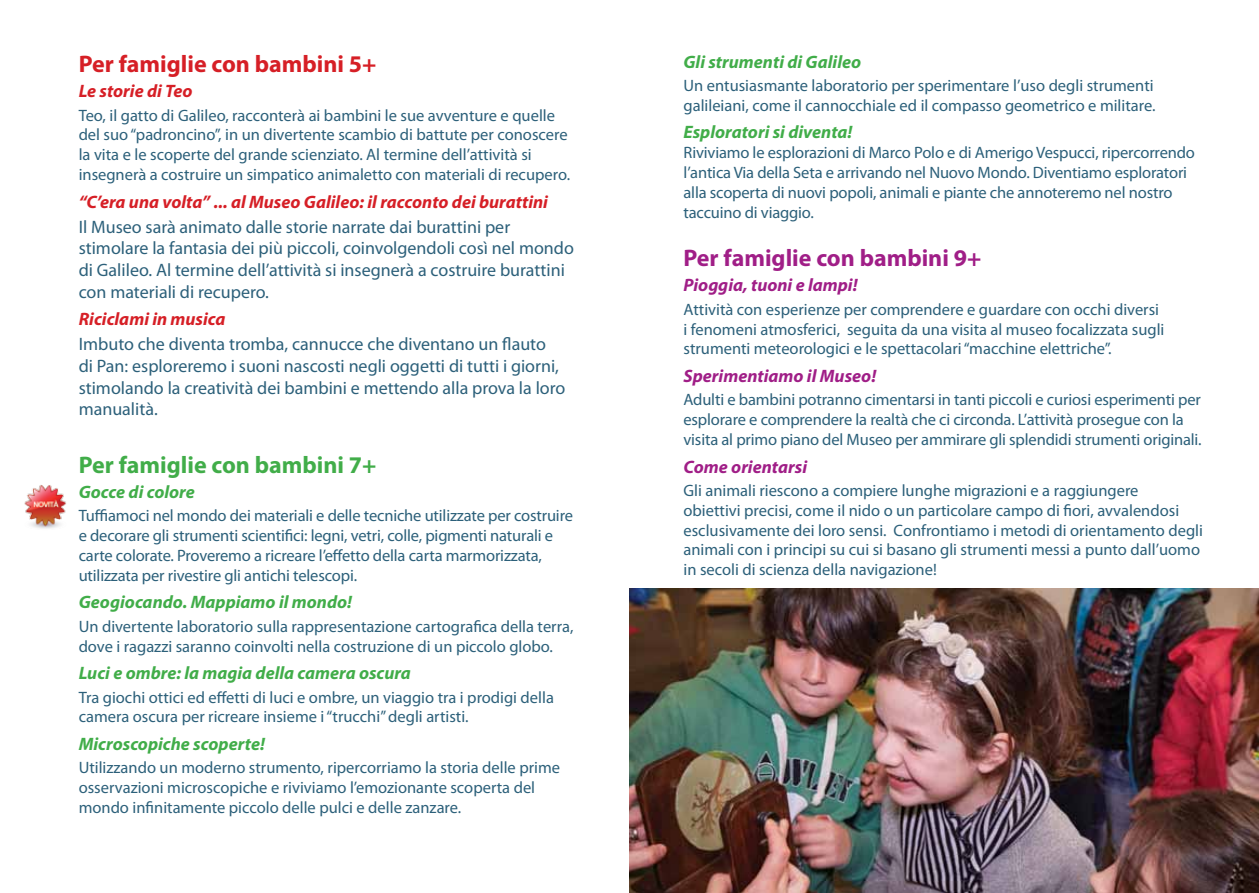
<style>
.page{position:relative;width:1259px;height:893px;background:#fff}
.page>*{position:absolute;margin:0;border:0;box-sizing:border-box;transform-origin:0 0}
.t1{font:700 24px "Myriad Pro";color:#d61f26}
.t2{font:700 24px "Myriad Pro";color:#41ad49}
.t3{font:700 24px "Myriad Pro";color:#a01e87}
.t4{font:18px/21.6px "Myriad Pro";color:#2c607a}
.t5{font:italic 700 18px "Myriad Pro";color:#41ad49}
.t6{font:italic 700 18px "Myriad Pro";color:#d61f26}
.t7{font:italic 700 18px "Myriad Pro";color:#a01e87}
.t8{font:16.5px/19.8px "Myriad Pro";color:#2c607a}
</style>
<div class="page">
<img style="left:629px;top:589px;width:630px;height:304px">
<img style="left:24px;top:485px;width:42px;height:44px">
<h1 class="t1" style="left:79px;top:48px;width:299px">Per famiglie con bambini 5+</h1>
<p class="t6" style="left:79px;top:79px;width:115px">Le storie di Teo</p>
<p class="t8" style="left:79px;top:105px;width:493px">Teo, il gatto di Galileo, racconterà ai bambini le sue avventure e quelle del suo “padroncino”, in un divertente scambio di battute per conoscere la vita e le scoperte del grande scienziato. Al termine dell’attività si insegnerà a costruire un simpatico animaletto con materiali di recupero.</p>
<p class="t6" style="left:79px;top:190px;width:471px">“C’era una volta” ... al Museo Galileo: il racconto dei burattini</p>
<p class="t4" style="left:79px;top:216px;width:497px">Il Museo sarà animato dalle storie narrate dai burattini per stimolare la fantasia dei più piccoli, coinvolgendoli così nel mondo di Galileo. Al termine dell’attività si insegnerà a costruire burattini con materiali di recupero.</p>
<p class="t6" style="left:79px;top:307px;width:148px">Riciclami in musica</p>
<p class="t4" style="left:79px;top:333px;width:488px">Imbuto che diventa tromba, cannucce che diventano un flauto<br>di Pan: esploreremo i suoni nascosti negli oggetti di tutti i giorni, stimolando la creatività dei bambini e mettendo alla prova la loro manualità.</p>
<h1 class="t2" style="left:79px;top:449px;width:299px">Per famiglie con bambini 7+</h1>
<p class="t5" style="left:79px;top:480px;width:118px">Gocce di colore</p>
<p class="t8" style="left:79px;top:506px;width:496px">Tuffiamoci nel mondo dei materiali e delle tecniche utilizzate per costruire e decorare gli strumenti scientifici: legni, vetri, colle, pigmenti naturali e carte colorate. Proveremo a ricreare l’effetto della carta marmorizzata, utilizzata per rivestire gli antichi telescopi.</p>
<p class="t5" style="left:79px;top:591px;width:275px">Geogiocando. Mappiamo il mondo!</p>
<p class="t8" style="left:79px;top:616px;width:496px">Un divertente laboratorio sulla rappresentazione cartografica della terra, dove i ragazzi saranno coinvolti nella costruzione di un piccolo globo.</p>
<p class="t5" style="left:79px;top:661px;width:334px">Luci e ombre: la magia della camera oscura</p>
<p class="t8" style="left:79px;top:687px;width:477px">Tra giochi ottici ed effetti di luci e ombre, un viaggio tra i prodigi della camera oscura per ricreare insieme i “trucchi” degli artisti.</p>
<p class="t5" style="left:79px;top:732px;width:188px">Microscopiche scoperte!</p>
<p class="t8" style="left:79px;top:758px;width:483px">Utilizzando un moderno strumento, ripercorriamo la storia delle prime osservazioni microscopiche e riviviamo l’emozionante scoperta del mondo infinitamente piccolo delle pulci e delle zanzare.</p>
<p class="t5" style="left:683px;top:50px;width:179px">Gli strumenti di Galileo</p>
<p class="t8" style="left:683px;top:75px;width:473px">Un entusiasmante laboratorio per sperimentare l’uso degli strumenti galileiani, come il cannocchiale ed il compasso geometrico e militare.</p>
<p class="t5" style="left:683px;top:121px;width:170px">Esploratori si diventa!</p>
<p class="t8" style="left:683px;top:142px;width:513px">Riviviamo le esplorazioni di Marco Polo e di Amerigo Vespucci, ripercorrendo l’antica Via della Seta e arrivando nel Nuovo Mondo. Diventiamo esploratori alla scoperta di nuovi popoli, animali e piante che annoteremo nel nostro taccuino di viaggio.</p>
<h1 class="t3" style="left:683px;top:242px;width:299px">Per famiglie con bambini 9+</h1>
<p class="t7" style="left:683px;top:274px;width:176px">Pioggia, tuoni e lampi!</p>
<p class="t8" style="left:683px;top:299px;width:482px">Attività con esperienze per comprendere e guardare con occhi diversi i fenomeni atmosferici, seguita da una visita al museo focalizzata sugli strumenti meteorologici e le spettacolari “macchine elettriche”.</p>
<p class="t7" style="left:683px;top:364px;width:194px">Sperimentiamo il Museo!</p>
<p class="t8" style="left:683px;top:390px;width:520px">Adulti e bambini potranno cimentarsi in tanti piccoli e curiosi esperimenti per esplorare e comprendere la realtà che ci circonda. L’attività prosegue con la visita al primo piano del Museo per ammirare gli splendidi strumenti originali.</p>
<p class="t7" style="left:683px;top:455px;width:125px">Come orientarsi</p>
<p class="t8" style="left:683px;top:480px;width:521px">Gli animali riescono a compiere lunghe migrazioni e a raggiungere<br>obiettivi precisi, come il nido o un particolare campo di fiori, avvalendosi esclusivamente dei loro sensi. Confrontiamo i metodi di orientamento degli animali con i principi su cui si basano gli strumenti messi a punto dall’uomo in secoli di scienza della navigazione!</p>
</div>
